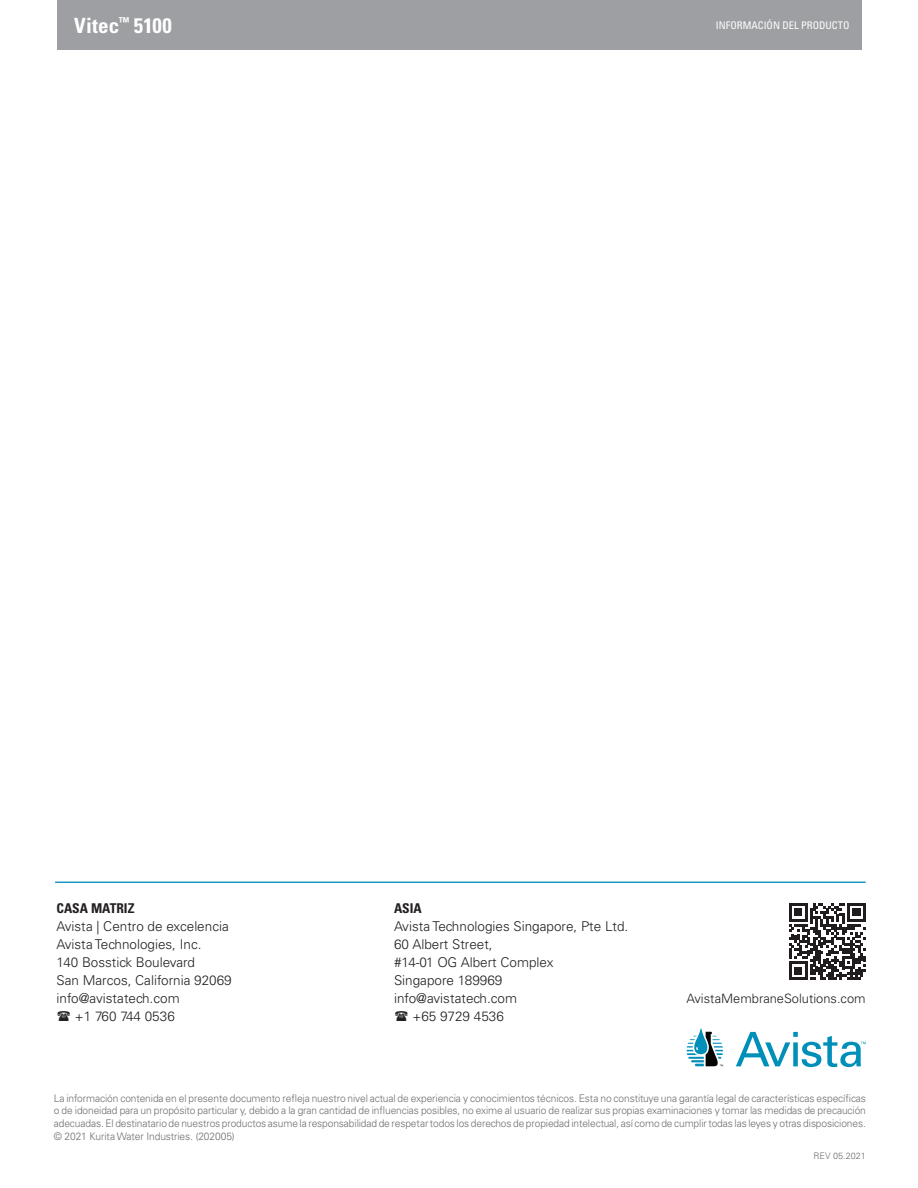
<style>
.page{position:relative;width:918px;height:1188px;background:#fff}
.page>*{position:absolute;margin:0;border:0;box-sizing:border-box;transform-origin:0 0}
.Headings{font:700 condensed 21px "Univers LT Std";letter-spacing:.01em;color:#fff}
.t1{font:300 13.5px "Univers LT Std";color:#231f20}
.t2{font:700 condensed 13.5px "Univers LT Std";color:#231f20}
.t3{font:300 12.9px "Univers LT Std";color:#231f20}
.Smallprint_7_pt{font:300 10.5px/12.6px "Univers LT Std";letter-spacing:-.01em;color:#6c6d70;text-align:justify}
.Smallprint_7_pt-2{font:condensed 10.5px "Univers LT Std";color:#fff}
.t4{font:300 9px "Univers LT Std";color:#6c6d70}
</style>
<div class="page">
<div style="left:57px;top:0;width:804px;height:50px;background:#9d9fa2"></div>
<hr style="left:55px;top:882px;width:811px;height:1px;background:#1d98c3">
<svg style="left:789px;top:903px;width:77px;height:77px"></svg>
<svg style="left:687px;top:1029px;width:36px;height:37px"></svg>
<svg style="left:736px;top:1032px;width:130px;height:35px"></svg>
<p class="Headings" style="left:74px;top:12px;width:99px">Vitec<sup>™</sup> 5100</p>
<p class="Smallprint_7_pt-2" style="left:716px;top:19px;width:135px">INFORMACIÓN DEL PRODUCTO</p>
<p class="t2" style="left:57px;top:900px;width:79px">CASA MATRIZ</p>
<p class="t1" style="left:57px;top:918px;width:174px">Avista | Centro de excelencia</p>
<p class="t1" style="left:57px;top:936px;width:146px">Avista Technologies, Inc.</p>
<p class="t1" style="left:57px;top:954px;width:140px">140 Bosstick Boulevard</p>
<p class="t1" style="left:57px;top:972px;width:177px">San Marcos, California 92069</p>
<p class="t1" style="left:57px;top:990px;width:125px">info@avistatech.com</p>
<p class="t1" style="left:75px;top:1008px;width:101px">+1 760 744 0536</p>
<p class="t2" style="left:394px;top:900px;width:29px">ASIA</p>
<p class="t1" style="left:394px;top:918px;width:236px">Avista Technologies Singapore, Pte Ltd.</p>
<p class="t1" style="left:394px;top:936px;width:100px">60 Albert Street,</p>
<p class="t1" style="left:394px;top:954px;width:161px">#14-01 OG Albert Complex</p>
<p class="t1" style="left:394px;top:972px;width:110px">Singapore 189969</p>
<p class="t1" style="left:394px;top:990px;width:125px">info@avistatech.com</p>
<p class="t1" style="left:412px;top:1008px;width:93px">+65 9729 4536</p>
<p class="t3" style="left:687px;top:991px;width:181px">AvistaMembraneSolutions.com</p>
<p class="Smallprint_7_pt" style="left:54px;top:1092px;width:814px">La información contenida en el presente documento refleja nuestro nivel actual de experiencia y conocimientos técnicos. Esta no constituye una garantía legal de características específicas o de idoneidad para un propósito particular y, debido a la gran cantidad de influencias posibles, no exime al usuario de realizar sus propias examinaciones y tomar las medidas de precaución adecuadas. El destinatario de nuestros productos asume la responsabilidad de respetar todos los derechos de propiedad intelectual, así como de cumplir todas las leyes y otras disposiciones. © 2021 Kurita Water Industries. (202005)</p>
<p class="t4" style="left:814px;top:1151px;width:54px">REV 05.2021</p>
</div>
